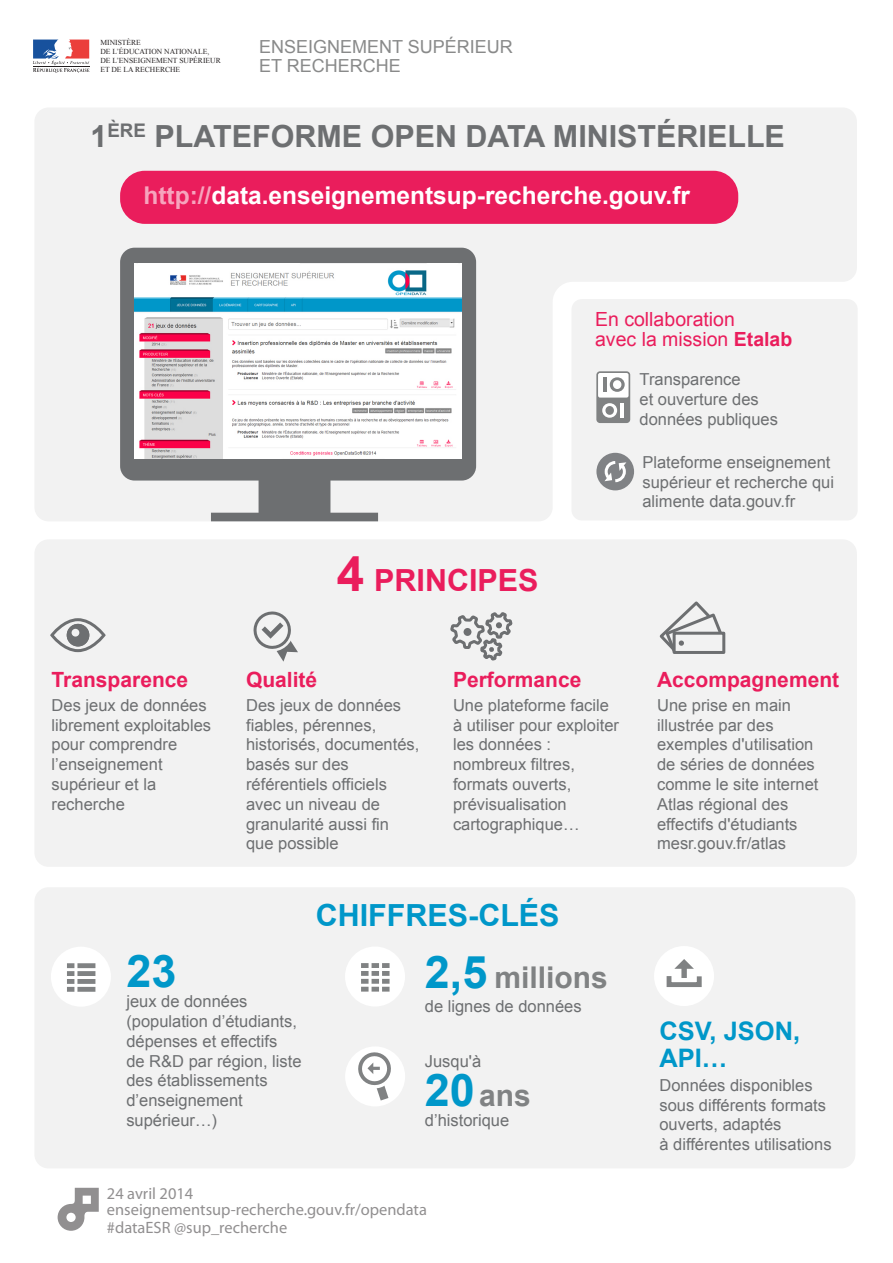
<style>
.page{position:relative;width:893px;height:1263px;background:#fff}
.page>*{position:absolute;margin:0;border:0;box-sizing:border-box;transform-origin:0 0}
.t1{font:700 45px "Arial";color:#0097c9}
.t2{font:700 30.45px "Arial";color:#6d6f71}
.t3{font:700 30.45px "Arial";color:#0097c9}
.t4{font:700 30.45px "Arial";color:#ea1d5c}
.t5{font:700 30px "Arial";color:#808283}
.t6{font:700 25.5px/27px "Arial";color:#0097c9}
.t7{font:700 24.45px "Arial";color:#fff}
.t8{font:700 21px "Arial";color:#ea1d5c}
.t9{font:19.5px/20.2px "Arial";color:#ea1d5c}
.t10{font:18px/19.5px "Arial";color:#898a8a}
.t11{font:16.5px/19.8px "Arial";color:#6d6f71}
.t12{font:16.35px/16.5px "Myriad Pro";color:#918f90}
.t13{font:7.65px/9.1px "Times New Roman";color:#231f20}
.s1{color:rgb(255 255 255/.6)}
.s2{font-weight:700}
.s3{font-size:49.35px}
.s4{font-size:45px;color:#0097c9}
</style>
<div class="page">
<svg style="left:33px;top:40px;width:56px;height:33px"></svg>
<hr style="left:33px;top:66px;width:56px;height:1px;background:#231f20">
<svg style="left:58px;top:1188px;width:41px;height:43px"></svg>
<div style="left:35px;top:108px;width:822px;height:414px;background:#f2f2f2"></div>
<div style="left:565px;top:292px;width:299px;height:235px;background:#f2f2f2;border-radius:17px"></div>
<div style="left:558px;top:286px;width:313px;height:248px;border:14px solid #fff;border-radius:17px"></div>
<div style="left:31px;top:536px;width:829px;height:334px;background:#f2f2f2;border-radius:17px"></div>
<div style="left:28px;top:533px;width:835px;height:340px;border:6px solid #fff;border-radius:17px"></div>
<div style="left:120px;top:171px;width:618px;height:53px;background:#ea1d5c;border-radius:25px"></div>
<div style="left:31px;top:884px;width:827px;height:287px;background:#f2f2f2;border-radius:17px"></div>
<div style="left:28px;top:881px;width:833px;height:293px;border:6px solid #fff;border-radius:17px"></div>
<div style="left:654px;top:946px;width:60px;height:60px;background:#fff;border-radius:50%"></div>
<div style="left:667px;top:974px;width:35px;height:13px;border:5px solid #808283"></div>
<div style="left:681px;top:967px;width:6px;height:11px;background:#808283"></div>
<svg style="left:674px;top:959px;width:20px;height:10px"></svg>
<div style="left:345px;top:1046px;width:60px;height:60px;background:#fff;border-radius:50%"></div>
<svg style="left:349px;top:1046px;width:42px;height:54px"></svg>
<div style="left:345px;top:946px;width:60px;height:60px;background:#fff;border-radius:50%"></div>
<svg style="left:361px;top:963px;width:29px;height:28px"></svg>
<hr style="left:358px;top:968px;width:34px;height:3px;background:#fff">
<hr style="left:358px;top:976px;width:34px;height:3px;background:#fff">
<hr style="left:358px;top:984px;width:34px;height:3px;background:#fff">
<hr style="left:379px;top:960px;width:3px;height:34px;background:#fff">
<hr style="left:369px;top:960px;width:3px;height:34px;background:#fff">
<div style="left:51px;top:947px;width:60px;height:60px;background:#fff;border-radius:50%"></div>
<svg style="left:67px;top:963px;width:28px;height:29px"></svg>
<hr style="left:64px;top:968px;width:34px;height:3px;background:#fff">
<hr style="left:64px;top:976px;width:34px;height:3px;background:#fff">
<hr style="left:64px;top:984px;width:34px;height:3px;background:#fff">
<hr style="left:74px;top:960px;width:3px;height:34px;background:#fff">
<svg style="left:52px;top:620px;width:52px;height:31px"></svg>
<div style="left:50px;top:618px;width:55px;height:34px;border:3px solid #6d6f71;border-radius:50%"></div>
<div style="left:67px;top:624px;width:22px;height:22px;background:#6d6f71;border-radius:50%"></div>
<div style="left:72px;top:629px;width:7px;height:7px;background:#f2f2f2;border-radius:50%"></div>
<div style="left:673px;top:632px;width:52px;height:22px;background:#6d6f71"></div>
<svg style="left:659px;top:601px;width:65px;height:53px"></svg>
<svg style="left:450px;top:612px;width:63px;height:49px"></svg>
<svg style="left:253px;top:611px;width:45px;height:51px"></svg>
<svg style="left:120px;top:248px;width:356px;height:273px;fill:#6d6f71"></svg>
<img style="left:134px;top:264px;width:328px;height:195px">
<div style="left:596px;top:371px;width:34px;height:52px;background:#808283;border-radius:4px"></div>
<div style="left:598px;top:373px;width:31px;height:25px;background:#fff;border-radius:2px"></div>
<hr style="left:604px;top:378px;width:3px;height:14px;background:#808283">
<svg style="left:610px;top:377px;width:15px;height:15px"></svg>
<svg style="left:602px;top:403px;width:15px;height:15px"></svg>
<hr style="left:620px;top:403px;width:3px;height:14px;background:#fff">
<div style="left:596px;top:453px;width:38px;height:37px;background:#808285;border-radius:50%"></div>
<svg style="left:604px;top:461px;width:23px;height:22px"></svg>
<p class="t13" style="left:100px;top:37px;width:122px">MINISTÈRE<br>DE L’ÉDUCATION NATIONALE,<br>DE L’ENSEIGNEMENT SUPÉRIEUR<br>ET DE LA RECHERCHE</p>
<p class="t10" style="left:259px;top:37px;width:255px">ENSEIGNEMENT SUPÉRIEUR<br>ET RECHERCHE</p>
<h2 class="t2" style="left:91px;top:116px;width:696px">1<sup>ÈRE</sup> PLATEFORME OPEN DATA MINISTÉRIELLE</h2>
<h3 class="t7" style="left:143px;top:179px;width:548px"><span class="s1">http://</span>data.enseignementsup-recherche.gouv.fr</h3>
<p class="t9" style="left:595px;top:309px;width:199px">En collaboration<br>avec la mission <span class="s2">Etalab</span></p>
<p class="t11" style="left:639px;top:369px;width:140px">Transparence<br>et ouverture des données publiques</p>
<h2 class="t4" style="left:337px;top:560px;width:203px"><span class="s3">4</span> PRINCIPES</h2>
<p class="t11" style="left:642px;top:452px;width:193px">Plateforme enseignement supérieur et recherche qui alimente data.gouv.fr</p>
<p class="t8" style="left:52px;top:665px;width:138px">Transparence</p>
<p class="t11" style="left:52px;top:695px;width:161px">Des jeux de données librement exploitables pour comprendre l’enseignement supérieur et la recherche</p>
<p class="t8" style="left:246px;top:665px;width:73px">Qualité</p>
<p class="t11" style="left:246px;top:695px;width:175px">Des jeux de données fiables, pérennes, historisés, documentés, basés sur des référentiels officiels avec un niveau de granularité aussi fin que possible</p>
<p class="t8" style="left:453px;top:665px;width:130px">Performance</p>
<p class="t11" style="left:453px;top:695px;width:167px">Une plateforme facile à utiliser pour exploiter les données : nombreux filtres, formats ouverts, prévisualisation cartographique…</p>
<h2 class="t3" style="left:316px;top:895px;width:245px">CHIFFRES-CLÉS</h2>
<h1 class="t1" style="left:126px;top:941px;width:52px">23</h1>
<p class="t11" style="left:126px;top:992px;width:177px">jeux de données (population d’étudiants, dépenses et effectifs<br>de R&amp;D par région, liste des établissements d’enseignement supérieur…)</p>
<h3 class="t5" style="left:425px;top:957px;width:185px"><span class="s4">2,5</span> millions</h3>
<p class="t11" style="left:425px;top:996px;width:158px">de lignes de données</p>
<p class="t11" style="left:425px;top:1051px;width:58px">Jusqu'à</p>
<h3 class="t5" style="left:425px;top:1076px;width:108px"><span class="s4">20</span>ans</h3>
<p class="t11" style="left:425px;top:1110px;width:86px">d’historique</p>
<p class="t12" style="left:107px;top:1184px;width:322px">24 avril 2014 enseignementsup-recherche.gouv.fr/opendata</p>
<p class="t12" style="left:107px;top:1219px;width:182px">#dataESR @sup_recherche</p>
<p class="t8" style="left:657px;top:665px;width:184px">Accompagnement</p>
<p class="t11" style="left:657px;top:695px;width:163px">Une prise en main illustrée par des exemples d'utilisation de séries de données comme le site internet<br>Atlas régional des effectifs d'étudiants mesr.gouv.fr/atlas</p>
<h3 class="t6" style="left:659px;top:1018px;width:142px">CSV, JSON,<br>API…</h3>
<p class="t11" style="left:659px;top:1075px;width:174px">Données disponibles sous différents formats ouverts, adaptés<br>à différentes utilisations</p>
</div>
